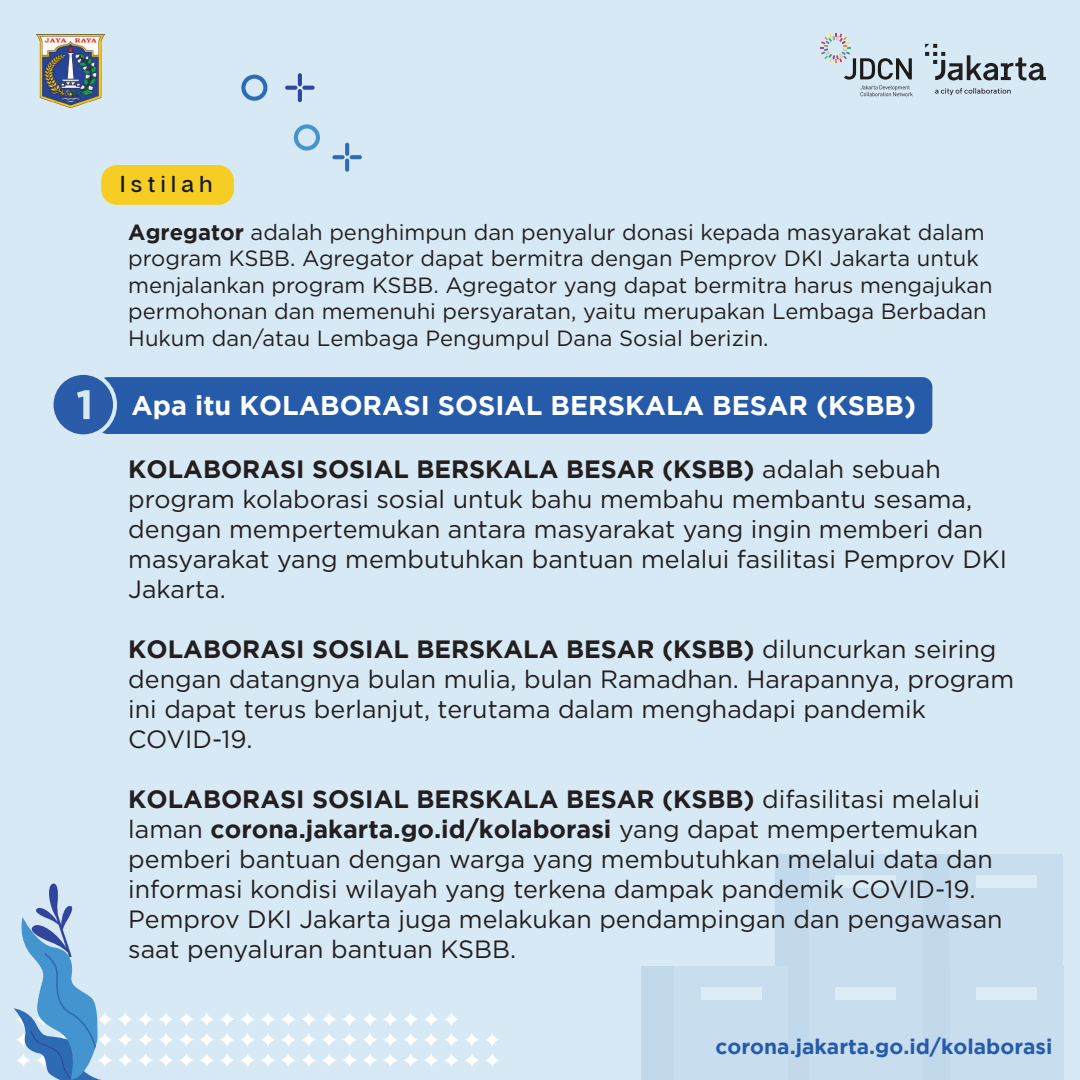
<style>
.page{position:relative;width:1080px;height:1080px;background:#d7e9f4}
.page>*{position:absolute;margin:0;border:0;box-sizing:border-box;transform-origin:0 0}
.t1{font:700 27px "Gotham";color:#fff}
.t2{font:25px/30px "Gotham";color:#231f20}
.t3{font:600 22.9px "Articulat CF";letter-spacing:.24em;color:#13172b}
.t4{font:22px/26.4px "Gotham";color:#231f20}
.t5{font:700 21px "Gotham";color:#255ba9}
.s1{font-weight:700}
</style>
<div class="page">
<div style="left:917px;top:967px;width:113px;height:113px;background:#c2d8eb"></div>
<div style="left:950px;top:967px;width:113px;height:113px;background:#c8deef"></div>
<div style="left:976px;top:987px;width:61px;height:13px;background:#dcecf5"></div>
<div style="left:916px;top:855px;width:114px;height:113px;background:#c2d8eb"></div>
<div style="left:950px;top:855px;width:113px;height:113px;background:#c8deef"></div>
<div style="left:976px;top:875px;width:60px;height:12px;background:#dcecf5"></div>
<div style="left:776px;top:855px;width:113px;height:113px;background:#c2d8eb"></div>
<div style="left:809px;top:855px;width:113px;height:113px;background:#c8deef"></div>
<div style="left:835px;top:875px;width:61px;height:12px;background:#dcecf5"></div>
<div style="left:776px;top:967px;width:113px;height:113px;background:#c2d8eb"></div>
<div style="left:809px;top:967px;width:113px;height:113px;background:#c8deef"></div>
<div style="left:835px;top:987px;width:61px;height:13px;background:#dcecf5"></div>
<div style="left:642px;top:967px;width:113px;height:113px;background:#c2d8eb"></div>
<div style="left:675px;top:967px;width:113px;height:113px;background:#c8deef"></div>
<div style="left:701px;top:987px;width:61px;height:13px;background:#dcecf5"></div>
<svg style="left:220px;top:1054px;width:14px;height:13px"></svg>
<svg style="left:241px;top:1053px;width:13px;height:14px"></svg>
<svg style="left:261px;top:1054px;width:14px;height:13px"></svg>
<svg style="left:282px;top:1053px;width:13px;height:14px"></svg>
<svg style="left:302px;top:1053px;width:14px;height:14px"></svg>
<svg style="left:322px;top:1054px;width:14px;height:13px"></svg>
<svg style="left:343px;top:1053px;width:13px;height:14px"></svg>
<svg style="left:363px;top:1054px;width:14px;height:13px"></svg>
<svg style="left:383px;top:1053px;width:14px;height:14px"></svg>
<svg style="left:404px;top:1053px;width:14px;height:14px"></svg>
<svg style="left:118px;top:1054px;width:14px;height:13px"></svg>
<svg style="left:139px;top:1053px;width:13px;height:14px"></svg>
<svg style="left:159px;top:1054px;width:14px;height:12px"></svg>
<svg style="left:180px;top:1053px;width:13px;height:14px"></svg>
<svg style="left:200px;top:1054px;width:14px;height:13px"></svg>
<svg style="left:220px;top:1033px;width:14px;height:13px"></svg>
<svg style="left:241px;top:1033px;width:13px;height:13px"></svg>
<svg style="left:261px;top:1033px;width:14px;height:13px"></svg>
<svg style="left:281px;top:1033px;width:14px;height:13px"></svg>
<svg style="left:302px;top:1033px;width:14px;height:13px"></svg>
<svg style="left:322px;top:1033px;width:14px;height:13px"></svg>
<svg style="left:343px;top:1033px;width:13px;height:13px"></svg>
<svg style="left:363px;top:1033px;width:14px;height:13px"></svg>
<svg style="left:383px;top:1033px;width:14px;height:13px"></svg>
<svg style="left:404px;top:1033px;width:14px;height:13px"></svg>
<svg style="left:118px;top:1033px;width:14px;height:13px"></svg>
<svg style="left:139px;top:1033px;width:14px;height:13px"></svg>
<svg style="left:159px;top:1033px;width:14px;height:13px"></svg>
<svg style="left:180px;top:1033px;width:13px;height:13px"></svg>
<svg style="left:200px;top:1033px;width:14px;height:13px"></svg>
<svg style="left:220px;top:1013px;width:14px;height:13px"></svg>
<svg style="left:241px;top:1013px;width:13px;height:13px"></svg>
<svg style="left:261px;top:1013px;width:14px;height:13px"></svg>
<svg style="left:281px;top:1013px;width:14px;height:13px"></svg>
<svg style="left:302px;top:1013px;width:14px;height:13px"></svg>
<svg style="left:322px;top:1013px;width:14px;height:13px"></svg>
<svg style="left:343px;top:1013px;width:13px;height:13px"></svg>
<svg style="left:363px;top:1013px;width:14px;height:13px"></svg>
<svg style="left:383px;top:1013px;width:14px;height:13px"></svg>
<svg style="left:404px;top:1013px;width:14px;height:13px"></svg>
<svg style="left:424px;top:1054px;width:14px;height:13px"></svg>
<svg style="left:445px;top:1053px;width:13px;height:14px"></svg>
<svg style="left:465px;top:1054px;width:14px;height:13px"></svg>
<svg style="left:485px;top:1054px;width:14px;height:13px"></svg>
<svg style="left:424px;top:1033px;width:14px;height:13px"></svg>
<svg style="left:445px;top:1033px;width:13px;height:13px"></svg>
<svg style="left:465px;top:1033px;width:14px;height:13px"></svg>
<svg style="left:485px;top:1033px;width:14px;height:13px"></svg>
<svg style="left:424px;top:1013px;width:14px;height:13px"></svg>
<svg style="left:445px;top:1013px;width:13px;height:13px"></svg>
<svg style="left:118px;top:1013px;width:14px;height:13px"></svg>
<svg style="left:139px;top:1013px;width:14px;height:13px"></svg>
<svg style="left:159px;top:1013px;width:14px;height:13px"></svg>
<svg style="left:180px;top:1013px;width:13px;height:13px"></svg>
<svg style="left:200px;top:1013px;width:14px;height:13px"></svg>
<svg style="left:241px;top:75px;width:26px;height:26px"></svg>
<svg style="left:294px;top:124px;width:26px;height:27px"></svg>
<svg style="left:345px;top:143px;width:4px;height:13px"></svg>
<svg style="left:345px;top:159px;width:4px;height:13px"></svg>
<svg style="left:350px;top:155px;width:12px;height:4px"></svg>
<svg style="left:332px;top:155px;width:13px;height:4px"></svg>
<hr style="left:298px;top:73px;width:4px;height:13px;background:#32459c;border-radius:2px">
<hr style="left:298px;top:89px;width:4px;height:13px;background:#32459c;border-radius:2px">
<svg style="left:302px;top:86px;width:13px;height:4px"></svg>
<svg style="left:285px;top:86px;width:12px;height:4px"></svg>
<svg style="left:14px;top:883px;width:98px;height:197px"></svg>
<div style="left:101px;top:165px;width:133px;height:40px;background:#f5cd23;border-radius:15px"></div>
<div style="left:98px;top:377px;width:834px;height:57px;background:#255ba9;border-radius:10px"></div>
<div style="left:52px;top:373px;width:63px;height:63px;background:#2a5ca9;border-radius:50%"></div>
<div style="left:50px;top:371px;width:67px;height:67px;border:4px solid #d7e9f4;border-radius:50%"></div>
<svg style="left:77px;top:390px;width:13px;height:29px"></svg>
<svg style="left:820px;top:33px;width:93px;height:63px"></svg>
<svg style="left:925px;top:44px;width:121px;height:51px"></svg>
<img style="left:37px;top:35px;width:67px;height:72px">
<p class="t3" style="left:120px;top:170px;width:94px">Istilah</p>
<p class="t4" style="left:128px;top:219px;width:866px"><span class="s1">Agregator</span> adalah penghimpun dan penyalur donasi kepada masyarakat dalam program KSBB. Agregator dapat bermitra dengan Pemprov DKI Jakarta untuk menjalankan program KSBB. Agregator yang dapat bermitra harus mengajukan permohonan dan memenuhi persyaratan, yaitu merupakan Lembaga Berbadan Hukum dan/atau Lembaga Pengumpul Dana Sosial berizin.</p>
<p class="t1" style="left:132px;top:390px;width:786px">Apa itu KOLABORASI SOSIAL BERSKALA BESAR (KSBB)</p>
<p class="t2" style="left:128px;top:454px;width:880px"><span class="s1">KOLABORASI SOSIAL BERSKALA BESAR (KSBB)</span> adalah sebuah program kolaborasi sosial untuk bahu membahu membantu sesama, dengan mempertemukan antara masyarakat yang ingin memberi dan masyarakat yang membutuhkan bantuan melalui fasilitasi Pemprov DKI Jakarta.</p>
<p class="t2" style="left:128px;top:634px;width:887px"><span class="s1">KOLABORASI SOSIAL BERSKALA BESAR (KSBB)</span> diluncurkan seiring dengan datangnya bulan mulia, bulan Ramadhan. Harapannya, program ini dapat terus berlanjut, terutama dalam menghadapi pandemik COVID-19.</p>
<p class="t2" style="left:128px;top:784px;width:876px"><span class="s1">KOLABORASI SOSIAL BERSKALA BESAR (KSBB)</span> difasilitasi melalui laman <span class="s1">corona.jakarta.go.id/kolaborasi</span> yang dapat mempertemukan pemberi bantuan dengan warga yang membutuhkan melalui data dan informasi kondisi wilayah yang terkena dampak pandemik COVID-19.<br>Pemprov DKI Jakarta juga melakukan pendampingan dan pengawasan saat penyaluran bantuan KSBB.</p>
<p class="t5" style="left:716px;top:1035px;width:338px">corona.jakarta.go.id/kolaborasi</p>
</div>
